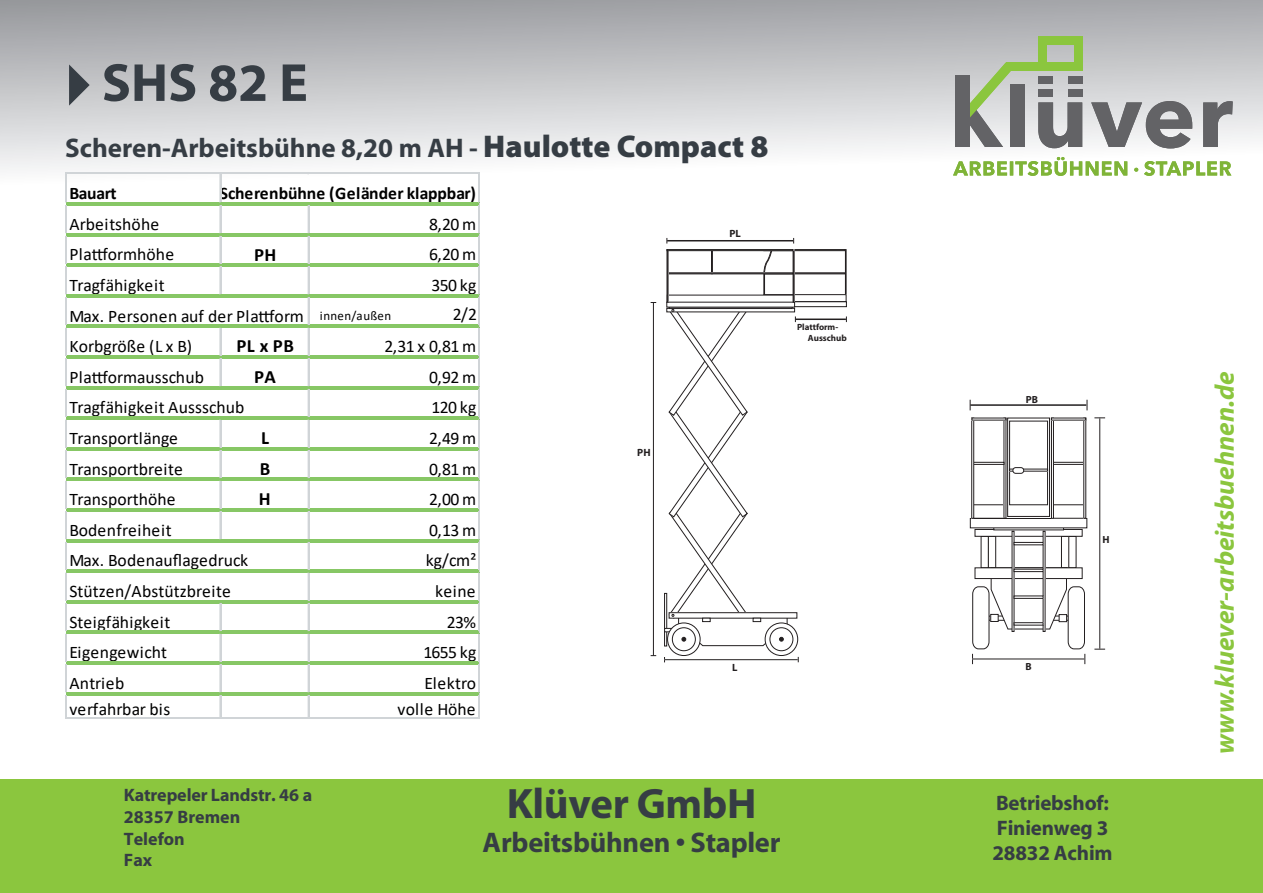
<style>
.page{position:relative;width:1263px;height:893px;background:#fff}
.page>*{position:absolute;margin:0;border:0;box-sizing:border-box;transform-origin:0 0}
.t1{font:700 54px "Myriad";color:#363d44}
.t2{font:700 42.75px "Myriad";letter-spacing:-.01em;color:#363d44}
.t3{font:700 28.5px "Myriad";letter-spacing:-.01em;color:#363d44}
.t4{font:700 27px "Myriad Pro";color:#363d44}
.t5{font:italic 700 27px "Myriad Pro";color:#8bc63e}
.t6{font:700 21px/25.2px "Myriad";letter-spacing:-.01em;color:#363d44}
.t7{font:700 18.9px "Calibri";letter-spacing:.03em;color:#000}
.t8{font:700 18px/21.6px "Myriad";color:#363d44}
.t9{font:17.7px "Calibri";letter-spacing:.005em;color:#000}
.t10{font:700 17.7px "Calibri";letter-spacing:-.005em;color:#000}
.t11{font:700 10.5px "Myriad";color:#231f20}
.t12{font:700 10.35px "Myriad";color:#231f20}
.t13{font:700 9px/10.8px "Myriad";color:#231f20}
.s1{font-weight:900;font-size:31.5px}
.s2{font-size:12.9px}
</style>
<div class="page">
<div style="left:0;top:0;width:1263px;height:185px;background:linear-gradient(to bottom,#9d9fa3,#fff)"></div>
<svg style="left:69px;top:64px;width:21px;height:42px"></svg>
<div style="left:0;top:779px;width:1263px;height:114px;background:#8bc63e"></div>
<div style="left:988px;top:536px;width:8px;height:32px;border:1px solid #231f20"></div>
<div style="left:1061px;top:536px;width:8px;height:32px;border:1px solid #231f20"></div>
<div style="left:1053px;top:462px;width:33px;height:3px;border:1px solid #231f20"></div>
<div style="left:972px;top:462px;width:32px;height:3px;border:1px solid #231f20"></div>
<div style="left:975px;top:529px;width:107px;height:8px;border:1px solid #231f20"></div>
<div style="left:970px;top:518px;width:117px;height:10px;border:1px solid #231f20"></div>
<svg style="left:1009px;top:420px;width:39px;height:86px"></svg>
<div style="left:1007px;top:418px;width:43px;height:99px;border:1px solid #231f20"></div>
<div style="left:1009px;top:421px;width:38px;height:84px;background:#fff"></div>
<div style="left:1009px;top:421px;width:39px;height:84px;border:1px solid #231f20"></div>
<div style="left:971px;top:418px;width:3px;height:101px;border:1px solid #231f20"></div>
<div style="left:1051px;top:504px;width:35px;height:15px;border:1px solid #231f20"></div>
<div style="left:1051px;top:418px;width:3px;height:101px;border:1px solid #231f20"></div>
<div style="left:1014px;top:542px;width:29px;height:3px;border:1px solid #231f20"></div>
<hr style="left:1099px;top:418px;width:1px;height:231px;background:#231f20">
<hr style="left:970px;top:404px;width:116px;height:2px;background:#231f20">
<svg style="left:972px;top:567px;width:113px;height:97px"></svg>
<div style="left:1012px;top:467px;width:12px;height:7px;border:1px solid #231f20;border-radius:3px"></div>
<div style="left:845px;top:249px;width:1px;height:54px;border:1px solid #231f20"></div>
<div style="left:764px;top:272px;width:82px;height:2px;border:1px solid #231f20"></div>
<div style="left:764px;top:294px;width:82px;height:8px;border:1px solid #231f20"></div>
<div style="left:763px;top:249px;width:83px;height:2px;border:1px solid #231f20"></div>
<div style="left:763px;top:301px;width:84px;height:6px;border:1px solid #231f20"></div>
<div style="left:669px;top:612px;width:128px;height:6px;border:1px solid #231f20"></div>
<svg style="left:765px;top:623px;width:33px;height:32px"></svg>
<div style="left:765px;top:623px;width:33px;height:33px;border:1px solid #231f20;border-radius:50%"></div>
<svg style="left:770px;top:628px;width:23px;height:23px"></svg>
<div style="left:769px;top:627px;width:24px;height:24px;border:1px solid #231f20;border-radius:50%"></div>
<svg style="left:667px;top:623px;width:33px;height:32px"></svg>
<div style="left:667px;top:623px;width:33px;height:33px;border:1px solid #231f20;border-radius:50%"></div>
<svg style="left:672px;top:628px;width:23px;height:23px"></svg>
<div style="left:672px;top:627px;width:24px;height:24px;border:1px solid #231f20;border-radius:50%"></div>
<hr style="left:664px;top:659px;width:134px;height:1px;background:#231f20">
<hr style="left:653px;top:303px;width:1px;height:353px;background:#231f20">
<hr style="left:795px;top:319px;width:51px;height:1px;background:#231f20">
<svg style="left:664px;top:238px;width:132px;height:408px"></svg>
<svg style="left:957px;top:63px;width:56px;height:84px;background:#bac4b1"></svg>
<div style="left:1010px;top:84px;width:15px;height:63px;background:#636366"></div>
<svg style="left:1091px;top:101px;width:101px;height:47px"></svg>
<svg style="left:1203px;top:101px;width:30px;height:46px"></svg>
<svg style="left:1038px;top:102px;width:44px;height:46px;background:#87878a"></svg>
<div style="left:1006px;top:63px;width:76px;height:8px;background:#8bc63e"></div>
<div style="left:955px;top:75px;width:15px;height:72px;background:#636366"></div>
<div style="left:1038px;top:37px;width:44px;height:8px;background:#8bc63e"></div>
<div style="left:1038px;top:40px;width:8px;height:23px;background:#8bc63e"></div>
<div style="left:1074px;top:40px;width:8px;height:30px;background:#8bc63e"></div>
<svg style="left:953px;top:157px;width:278px;height:19px"></svg>
<div style="left:1068px;top:76px;width:14px;height:8px;background:#636366"></div>
<div style="left:1068px;top:89px;width:14px;height:8px;background:#636366"></div>
<div style="left:1038px;top:76px;width:15px;height:8px;background:#636366"></div>
<div style="left:1038px;top:89px;width:15px;height:8px;background:#636366"></div>
<hr style="left:66px;top:202px;width:414px;height:4px;background:#87c765">
<hr style="left:66px;top:233px;width:414px;height:3px;background:#87c765">
<hr style="left:66px;top:263px;width:414px;height:4px;background:#87c765">
<hr style="left:66px;top:294px;width:414px;height:4px;background:#87c765">
<hr style="left:66px;top:325px;width:414px;height:3px;background:#87c765">
<svg style="left:220px;top:174px;width:1px;height:120px"></svg>
<hr style="left:66px;top:355px;width:414px;height:4px;background:#87c765">
<hr style="left:66px;top:386px;width:414px;height:3px;background:#87c765">
<hr style="left:66px;top:416px;width:414px;height:4px;background:#87c765">
<svg style="left:220px;top:328px;width:1px;height:58px"></svg>
<hr style="left:66px;top:447px;width:414px;height:4px;background:#87c765">
<hr style="left:66px;top:478px;width:414px;height:3px;background:#87c765">
<hr style="left:66px;top:508px;width:414px;height:4px;background:#87c765">
<hr style="left:66px;top:539px;width:414px;height:3px;background:#87c765">
<hr style="left:66px;top:569px;width:414px;height:4px;background:#87c765">
<hr style="left:66px;top:600px;width:414px;height:4px;background:#87c765">
<svg style="left:220px;top:420px;width:1px;height:119px"></svg>
<hr style="left:66px;top:631px;width:414px;height:3px;background:#87c765">
<hr style="left:66px;top:661px;width:414px;height:4px;background:#87c765">
<hr style="left:66px;top:692px;width:414px;height:3px;background:#87c765">
<svg style="left:66px;top:174px;width:1px;height:543px"></svg>
<svg style="left:220px;top:604px;width:1px;height:113px"></svg>
<svg style="left:308px;top:206px;width:1px;height:511px"></svg>
<hr style="left:66px;top:173px;width:414px;height:1px;background:#d0d4d7">
<svg style="left:478px;top:173px;width:3px;height:544px"></svg>
<hr style="left:66px;top:717px;width:414px;height:1px;background:#d0d4d7">
<hr style="left:66px;top:718px;width:414px;height:1px;background:#d0d4d7">
<h1 class="t1" style="left:102px;top:55px;width:208px">SHS 82 E</h1>
<h3 class="t4" style="left:65px;top:130px;width:705px">Scheren-Arbeitsbühne 8,20 m AH - <span class="s1">Haulotte Compact 8</span></h3>
<p class="t10" style="left:69px;top:181px;width:49px">Bauart</p>
<p class="t10" style="left:220px;top:181px;width:258px">Scherenbühne (Geländer klappbar)</p>
<p class="t9" style="left:69px;top:212px;width:91px">Arbeitshöhe</p>
<p class="t9" style="left:429px;top:212px;width:49px">8,20 m</p>
<p class="t9" style="left:69px;top:242px;width:106px">Plattformhöhe</p>
<p class="t7" style="left:254px;top:241px;width:24px">PH</p>
<p class="t9" style="left:429px;top:242px;width:49px">6,20 m</p>
<p class="t9" style="left:69px;top:273px;width:97px">Tragfähigkeit</p>
<p class="t9" style="left:432px;top:273px;width:46px">350 kg</p>
<p class="t9" style="left:69px;top:303px;width:323px">Max. Personen auf der Plattform <span class="s2">innen/außen</span></p>
<p class="t9" style="left:453px;top:302px;width:26px">2/2</p>
<p class="t9" style="left:69px;top:334px;width:124px">Korbgröße (L x B)</p>
<p class="t7" style="left:236px;top:333px;width:59px">PLxPB</p>
<p class="t9" style="left:385px;top:334px;width:93px">2,31x 0,81m</p>
<p class="t9" style="left:69px;top:365px;width:136px">Plattformausschub</p>
<p class="t7" style="left:254px;top:363px;width:23px">PA</p>
<p class="t9" style="left:429px;top:365px;width:49px">0,92 m</p>
<p class="t9" style="left:69px;top:395px;width:176px">Tragfähigkeit Aussschub</p>
<p class="t9" style="left:432px;top:395px;width:46px">120 kg</p>
<p class="t9" style="left:69px;top:426px;width:110px">Transportlänge</p>
<p class="t7" style="left:261px;top:425px;width:9px">L</p>
<p class="t9" style="left:429px;top:426px;width:49px">2,49 m</p>
<p class="t9" style="left:69px;top:456px;width:115px">Transportbreite</p>
<p class="t7" style="left:260px;top:455px;width:12px">B</p>
<p class="t9" style="left:429px;top:456px;width:49px">0,81 m</p>
<p class="t9" style="left:69px;top:487px;width:108px">Transporthöhe</p>
<p class="t7" style="left:259px;top:486px;width:13px">H</p>
<p class="t9" style="left:429px;top:487px;width:49px">2,00 m</p>
<p class="t9" style="left:69px;top:518px;width:104px">Bodenfreiheit</p>
<p class="t9" style="left:429px;top:518px;width:49px">0,13 m</p>
<p class="t9" style="left:69px;top:548px;width:180px">Max. Bodenauflagedruck</p>
<p class="t9" style="left:426px;top:548px;width:52px">kg/cm²</p>
<p class="t9" style="left:69px;top:579px;width:163px">Stützen/Abstützbreite</p>
<p class="t9" style="left:435px;top:579px;width:42px">keine</p>
<p class="t9" style="left:69px;top:609px;width:103px">Steigfähigkeit</p>
<p class="t9" style="left:447px;top:609px;width:31px">23%</p>
<p class="t9" style="left:69px;top:640px;width:99px">Eigengewicht</p>
<p class="t9" style="left:423px;top:640px;width:55px">1655 kg</p>
<p class="t9" style="left:69px;top:671px;width:57px">Antrieb</p>
<p class="t9" style="left:425px;top:671px;width:53px">Elektro</p>
<p class="t9" style="left:69px;top:697px;width:102px">verfahrbar bis</p>
<p class="t9" style="left:397px;top:697px;width:80px">volle Höhe</p>
<p class="t11" style="left:729px;top:228px;width:13px">PL</p>
<p class="t11" style="left:637px;top:447px;width:15px">PH</p>
<p class="t11" style="left:732px;top:662px;width:7px">L</p>
<p class="t13" style="left:808px;top:322px;width:40px;text-indent:-11px">Plattform-<br>Ausschub</p>
<p class="t8" style="left:124px;top:785px;width:190px">Katrepeler Landstr. 46 a<br>28357 Bremen<br>Telefon<br>Fax</p>
<h2 class="t2" style="left:507px;top:781px;width:251px">Klüver GmbH</h2>
<h3 class="t3" style="left:483px;top:828px;width:299px">Arbeitsbühnen • Stapler</h3>
<p class="t12" style="left:1026px;top:394px;width:14px">PB</p>
<p class="t12" style="left:1025px;top:661px;width:8px">B</p>
<p class="t12" style="left:1102px;top:534px;width:9px">H</p>
<p class="t6" style="left:992px;top:791px;width:122px">Betriebshof:<br>Finienweg 3<br>28832 Achim</p>
<h3 class="t5" style="left:1207px;top:754px;width:384px;rotate:-90deg">www.kluever-arbeitsbuehnen.de</h3>
</div>
